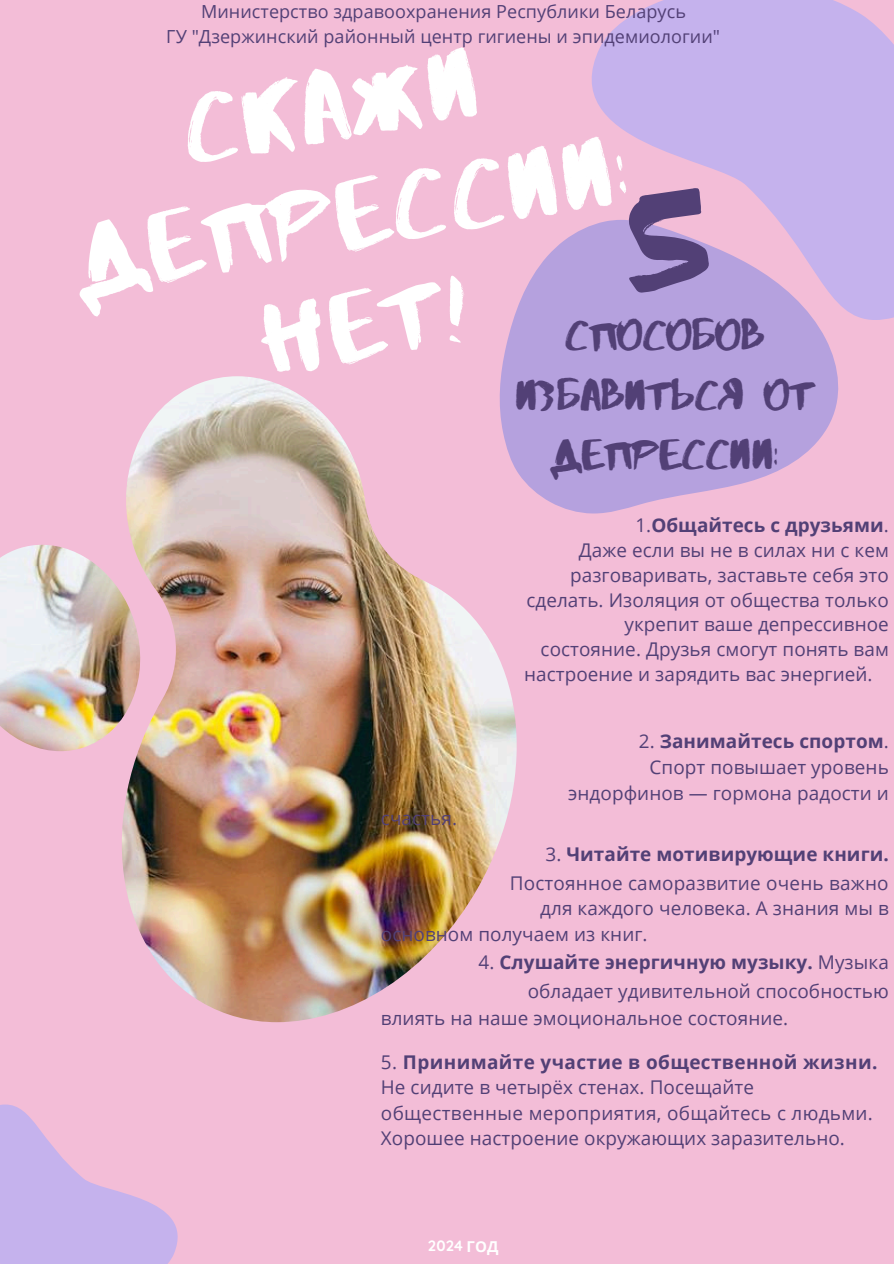
<style>
.page{position:relative;width:894px;height:1264px;background:#fff}
.page>*{position:absolute;margin:0;border:0;box-sizing:border-box;transform-origin:0 0}
.t1{font:152.85px "Abys";color:#524076}
.t2{font:99.75px/110.1px "Abys";color:#fff;text-align:center}
.t3{font:43.35px/59.7px "Abys";color:#524076;text-align:center}
.t4{font:18.9px/25.8px "Open Sans";letter-spacing:.005em;color:#524076;text-align:right}
.t5{font:700 18.9px "Open Sans";letter-spacing:.005em;color:#524076}
.t6{font:18px/24.8px "Open Sans";letter-spacing:.005em;color:#524076;text-align:center}
.t7{font:700 15px "Quicksand";color:#fff}
.s1{font-weight:400}
.s2{font-weight:700}
.s3{font-family:"Open Sans"}
</style>
<div class="page">
<div style="left:0;top:0;width:893px;height:1263px;background:#f3bdd7"></div>
<img style="left:0;top:376px;width:516px;height:646px">
<svg style="left:0;top:1104px;width:178px;height:159px"></svg>
<svg style="left:498px;top:225px;width:340px;height:288px;fill:#b5a1de"></svg>
<svg style="left:591px;top:0;width:302px;height:320px;fill:#c5b2ed"></svg>
<h2 class="t2" style="left:48px;top:94px;width:560px;rotate:-9deg">Скажи депрессии:<br>НЕТ!</h2>
<p class="t6" style="left:166px;top:-1px;width:555px">Министерство здравоохранения Республики Беларусь<br>ГУ "Дзержинский районный центр гигиены и эпидемиологии"</p>
<p class="t1" style="left:627px;top:146px;width:80px">5</p>
<h3 class="t3" style="left:515px;top:305px;width:300px">СПОСОБОВ<br>ИЗБАВИТЬСЯ ОТ<br>ДЕПРЕССИИ:</h3>
<p class="t5" style="left:635px;top:512px;width:255px"><span class="s1">1.</span>Общайтесь с друзьями<span class="s1">.</span></p>
<p class="t4" style="left:578px;top:537px;width:311px">Даже если вы не в силах ни с кем</p>
<p class="t4" style="left:570px;top:561px;width:320px">разговаривать, заставьте себя это</p>
<p class="t4" style="left:526px;top:586px;width:364px">сделать. Изоляция от общества только</p>
<p class="t4" style="left:624px;top:611px;width:266px">укрепит ваше депрессивное</p>
<p class="t4" style="left:540px;top:636px;width:349px">состояние. Друзья смогут понять вам</p>
<p class="t4" style="left:524px;top:660px;width:350px">настроение и зарядить вас энергией.</p>
<h4 class="t4" style="left:381px;top:805px;width:78px">счастья.</h4>
<h4 class="t4" style="left:568px;top:727px;width:322px">2. <span class="s2">Занимайтесь спортом</span>.<br>Спорт повышает уровень эндорфинов — гормона радости и</h4>
<h4 class="t4" style="left:509px;top:840px;width:380px;line-height:28.2px">3. <span class="s2">Читайте мотивирующие книги.<br></span>Постоянное саморазвитие очень важно</h4>
<h4 class="t4" style="left:381px;top:895px;width:509px;text-align:left;text-indent:159px">для каждого человека. А знания мы в основном получаем из книг.</h4>
<h4 class="t5" style="left:478px;top:949px;width:412px"><span class="s1">4.</span> Слушайте энергичную музыку. <span class="s1">Музыка</span></h4>
<h4 class="t4" style="left:527px;top:977px;width:362px">обладает удивительной способностью</h4>
<h4 class="t4" style="left:381px;top:1004px;width:408px">влиять на наше эмоциональное состояние.</h4>
<h4 class="t4" style="left:381px;top:1048px;width:498px;text-align:left">5. <span class="s2">Принимайте участие в общественной жизни.<br></span>Не сидите в четырёх стенах. Посещайте общественные мероприятия, общайтесь с людьми.<br>Хорошее настроение окружающих заразительно.</h4>
<h3 class="t7" style="left:428px;top:1235px;width:72px">2024 <span class="s3">ГОД</span></h3>
</div>
